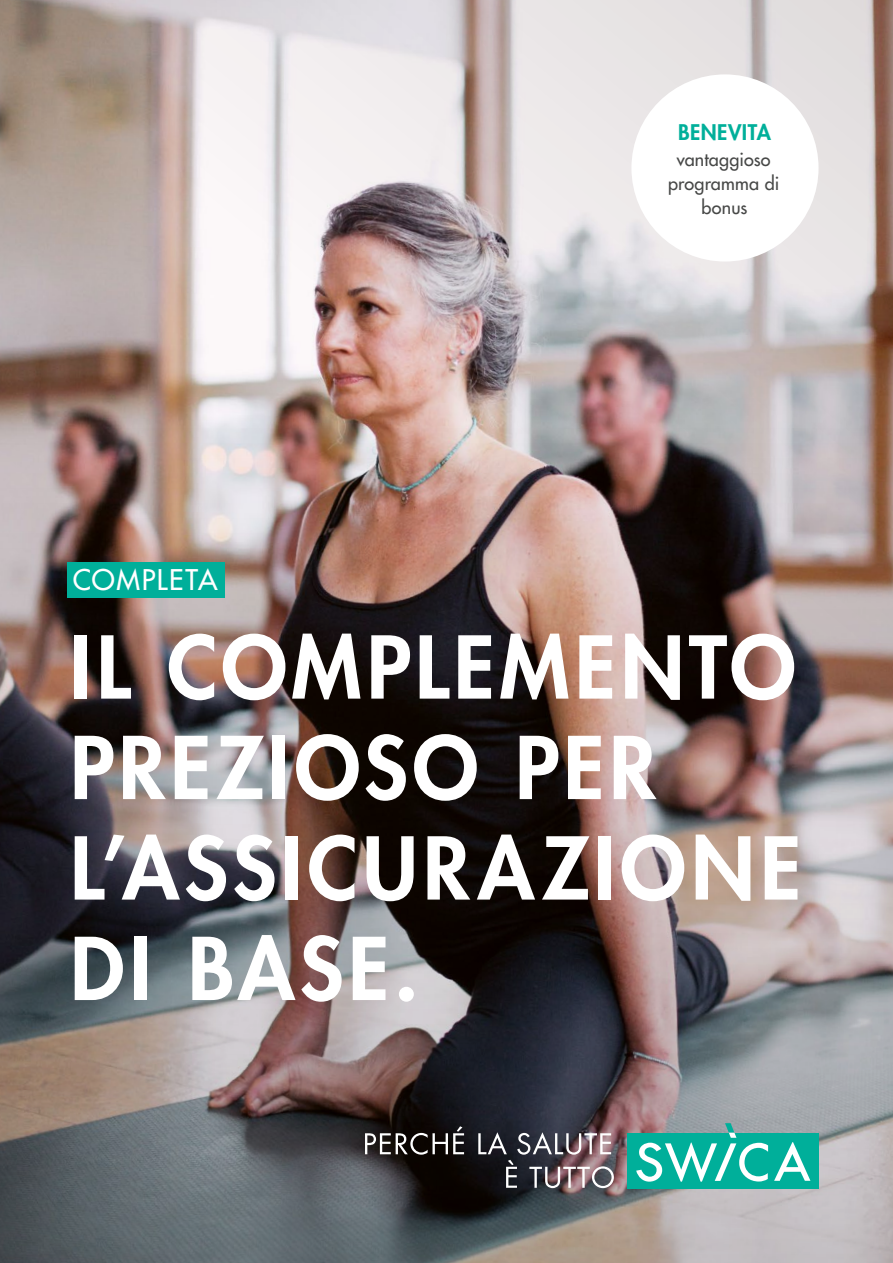
<style>
.page{position:relative;width:893px;height:1263px;background:#fff}
.page>*{position:absolute;margin:0;border:0;box-sizing:border-box;transform-origin:0 0}
.t1{font:800 84px/100.5px "Futura Std";letter-spacing:.055em;color:#fff}
.t2{font:500 27.75px "Futura Std";letter-spacing:.055em;color:#fff}
.t3{font:800 21px "Futura Std";letter-spacing:.02em;color:#00af9a}
.t4{font:500 18px/24px "Futura Std";letter-spacing:.01em;color:#474847;text-align:center}
</style>
<div class="page">
<svg style="left:0;top:1097px;width:893px;height:166px"></svg>
<img style="left:0;top:0;width:893px;height:1097px">
<div style="left:627px;top:1133px;width:191px;height:55px;background:#00af9a"></div>
<svg style="left:774px;top:1142px;width:36px;height:39px"></svg>
<svg style="left:636px;top:1123px;width:132px;height:59px"></svg>
<svg style="left:365px;top:1126px;width:99px;height:29px"></svg>
<svg style="left:478px;top:1132px;width:136px;height:56px"></svg>
<div style="left:67px;top:562px;width:157px;height:36px;background:#00af9a"></div>
<div style="left:631px;top:74px;width:187px;height:187px;background:#fff;border-radius:50%"></div>
<p class="t2" style="left:73px;top:563px;width:147px">COMPLETA</p>
<p class="t3" style="left:678px;top:119px;width:94px">BENEVITA</p>
<p class="t4" style="left:668px;top:147px;width:113px">vantaggioso programma di bonus</p>
<p class="t1" style="left:70px;top:617px;width:732px">IL COMPLEMENTO<br>PREZIOSO PER<br>L’ASSICURAZIONE<br>DI BASE.</p>
</div>
